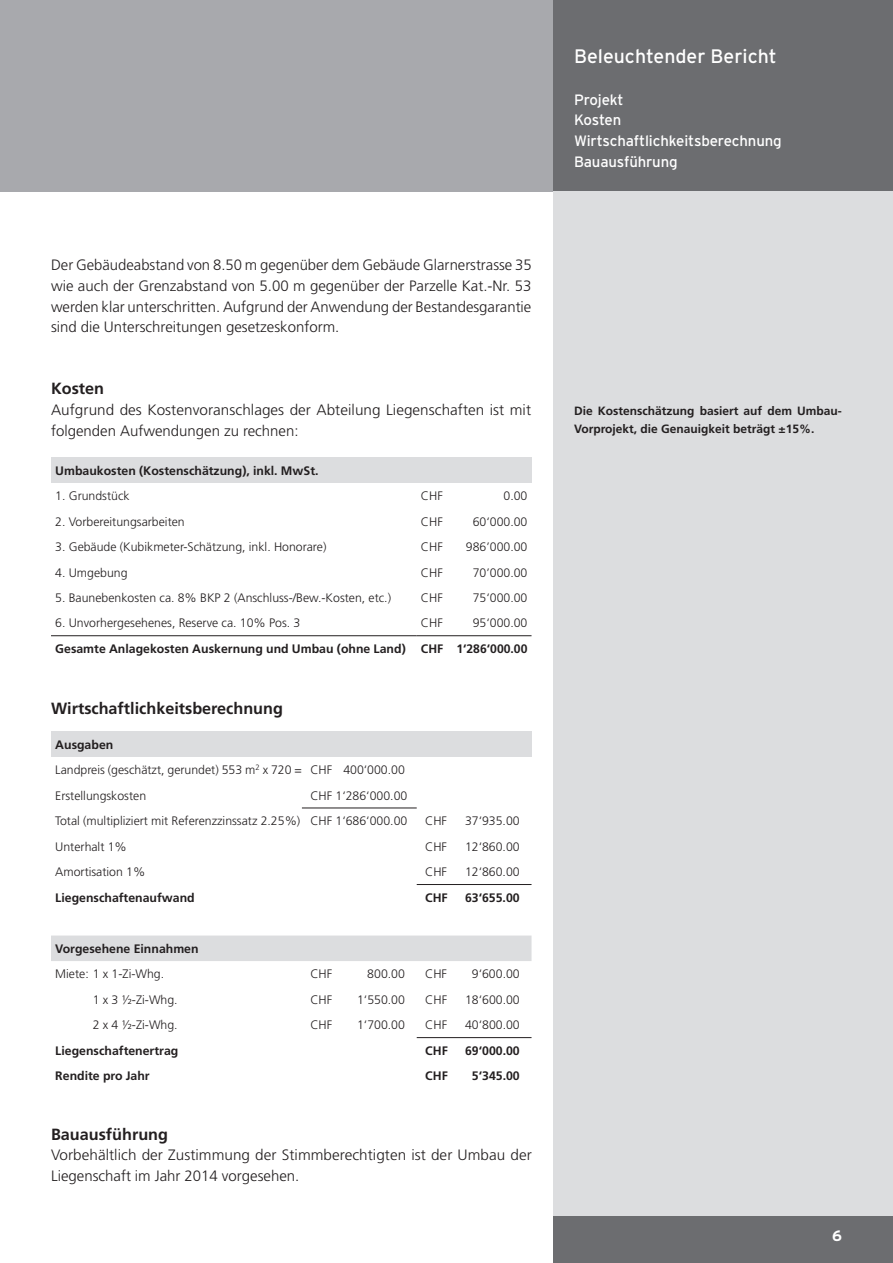
<style>
.page{position:relative;width:893px;height:1263px;background:#fff}
.page>*{position:absolute;margin:0;border:0;box-sizing:border-box;transform-origin:0 0}
.t1{font:19.5px "Interstate";color:#fff}
.t2{font:700 16.2px "Frutiger";color:#231f20}
.t3{font:300 15px/20.7px "Frutiger";letter-spacing:.005em;color:#231f20}
.t4{font:15px/20.7px "Interstate";letter-spacing:-.01em;color:#fff}
.t5{font:700 15px "Interstate";color:#fff}
.t6{font:300 12.3px/25.5px "Frutiger";color:#231f20}
.t7{font:700 12.3px "Frutiger";color:#231f20}
.t8{font:700 12px/18px "Frutiger";color:#231f20}
.s1{font-weight:700}
</style>
<div class="page">
<div style="left:553px;top:0;width:340px;height:191px;background:#6c6d70"></div>
<div style="left:553px;top:191px;width:340px;height:1072px;background:#dcdddf"></div>
<div style="left:553px;top:1216px;width:340px;height:47px;background:#6c6d70"></div>
<div style="left:0;top:0;width:553px;height:191px;background:#a8a9ad"></div>
<div style="left:51px;top:731px;width:480px;height:26px;background:#dcdddf"></div>
<div style="left:51px;top:935px;width:480px;height:26px;background:#dcdddf"></div>
<hr style="left:302px;top:808px;width:115px;height:1px;background:#231f20">
<hr style="left:417px;top:884px;width:114px;height:1px;background:#231f20">
<hr style="left:417px;top:1037px;width:114px;height:1px;background:#231f20">
<div style="left:51px;top:457px;width:480px;height:26px;background:#dcdddf"></div>
<hr style="left:51px;top:635px;width:366px;height:1px;background:#231f20">
<hr style="left:417px;top:635px;width:114px;height:1px;background:#231f20">
<p class="t3" style="left:51px;top:255px;width:482px;text-align:justify">Der Gebäudeabstand von 8.50 m gegenüber dem Gebäude Glarnerstrasse 35 wie auch der Grenzabstand von 5.00 m gegenüber der Parzelle Kat.-Nr. 53 werden klar unterschritten. Aufgrund der Anwendung der Bestandesgarantie sind die Unterschreitungen gesetzeskonform.</p>
<h2 class="t2" style="left:51px;top:379px;width:55px">Kosten</h2>
<p class="t3" style="left:51px;top:400px;width:482px">Aufgrund des Kostenvoranschlages der Abteilung Liegenschaften ist mit folgenden Aufwendungen zu rechnen:</p>
<p class="t7" style="left:55px;top:463px;width:265px">Umbaukosten (Kostenschätzung), inkl. MwSt.</p>
<p class="t6" style="left:55px;top:483px;width:76px">1. Grundstück</p>
<p class="t6" style="left:421px;top:483px;width:23px">CHF</p>
<p class="t6" style="left:504px;top:483px;width:25px">0.00</p>
<p class="t6" style="left:55px;top:509px;width:131px">2. Vorbereitungsarbeiten</p>
<p class="t6" style="left:421px;top:509px;width:23px">CHF</p>
<p class="t6" style="left:473px;top:509px;width:56px">60‘000.00</p>
<p class="t6" style="left:55px;top:534px;width:273px">3. Gebäude (Kubikmeter-Schätzung, inkl. Honorare)</p>
<p class="t6" style="left:421px;top:534px;width:23px">CHF</p>
<p class="t6" style="left:466px;top:534px;width:63px">986’000.00</p>
<p class="t6" style="left:55px;top:560px;width:74px">4. Umgebung</p>
<p class="t6" style="left:421px;top:560px;width:23px">CHF</p>
<p class="t6" style="left:473px;top:560px;width:56px">70’000.00</p>
<p class="t6" style="left:55px;top:585px;width:337px">5. Baunebenkosten ca. 8% BKP 2 (Anschluss-/Bew.-Kosten, etc.)</p>
<p class="t6" style="left:421px;top:585px;width:23px">CHF</p>
<p class="t6" style="left:473px;top:585px;width:56px">75‘000.00</p>
<p class="t6" style="left:55px;top:611px;width:247px">6. Unvorhergesehenes, Reserve ca. 10% Pos. 3</p>
<p class="t6" style="left:421px;top:611px;width:23px">CHF</p>
<p class="t6" style="left:473px;top:611px;width:56px">95‘000.00</p>
<p class="t7" style="left:55px;top:642px;width:474px">Gesamte Anlagekosten Auskernung und Umbau (ohne Land) CHF 1‘286‘000.00</p>
<h2 class="t2" style="left:51px;top:699px;width:233px">Wirtschaftlichkeitsberechnung</h2>
<p class="t6" style="left:55px;top:732px;width:351px"><span class="s1">Ausgaben<br></span>Landpreis (geschätzt, gerundet) 553 m<sup>2</sup> x 720 = CHF 400‘000.00<br>Erstellungskosten</p>
<p class="t6" style="left:55px;top:783px;width:354px;text-align:right">CHF 1‘286‘000.00<br>Total (multipliziert mit Referenzzinssatz 2.25%) CHF 1‘686‘000.00</p>
<p class="t6" style="left:425px;top:808px;width:23px">CHF</p>
<p class="t6" style="left:465px;top:808px;width:56px">37‘935.00</p>
<p class="t6" style="left:55px;top:834px;width:73px">Unterhalt 1%</p>
<p class="t6" style="left:425px;top:834px;width:23px">CHF</p>
<p class="t6" style="left:465px;top:834px;width:56px">12‘860.00</p>
<p class="t6" style="left:55px;top:859px;width:92px">Amortisation 1%</p>
<p class="t6" style="left:425px;top:859px;width:23px">CHF</p>
<p class="t6" style="left:465px;top:859px;width:56px">12‘860.00</p>
<p class="t7" style="left:55px;top:890px;width:141px">Liegenschaftenaufwand</p>
<p class="t7" style="left:425px;top:890px;width:24px">CHF</p>
<p class="t7" style="left:465px;top:890px;width:56px">63‘655.00</p>
<p class="t7" style="left:55px;top:941px;width:145px">Vorgesehene Einnahmen</p>
<p class="t6" style="left:55px;top:961px;width:110px">Miete: 1 x 1-Zi-Whg.</p>
<p class="t6" style="left:310px;top:961px;width:23px">CHF</p>
<p class="t6" style="left:367px;top:961px;width:39px">800.00</p>
<p class="t6" style="left:425px;top:961px;width:23px">CHF</p>
<p class="t6" style="left:472px;top:961px;width:49px">9‘600.00</p>
<p class="t6" style="left:93px;top:987px;width:86px">1 x 3 ½-Zi-Whg.</p>
<p class="t6" style="left:310px;top:987px;width:23px">CHF</p>
<p class="t6" style="left:357px;top:987px;width:49px">1‘550.00</p>
<p class="t6" style="left:425px;top:987px;width:23px">CHF</p>
<p class="t6" style="left:465px;top:987px;width:56px">18‘600.00</p>
<p class="t6" style="left:93px;top:1013px;width:86px">2 x 4 ½-Zi-Whg.</p>
<p class="t6" style="left:310px;top:1013px;width:23px">CHF</p>
<p class="t6" style="left:357px;top:1013px;width:49px">1‘700.00</p>
<p class="t6" style="left:425px;top:1012px;width:23px">CHF</p>
<p class="t6" style="left:465px;top:1012px;width:56px">40‘800.00</p>
<p class="t7" style="left:55px;top:1043px;width:125px">Liegenschaftenertrag</p>
<p class="t7" style="left:425px;top:1043px;width:24px">CHF</p>
<p class="t7" style="left:465px;top:1043px;width:56px">69‘000.00</p>
<p class="t7" style="left:55px;top:1069px;width:96px">Rendite pro Jahr</p>
<p class="t7" style="left:425px;top:1069px;width:24px">CHF</p>
<p class="t7" style="left:472px;top:1069px;width:49px">5‘345.00</p>
<h2 class="t2" style="left:51px;top:1124px;width:118px">Bauausführung</h2>
<p class="t3" style="left:51px;top:1145px;width:482px">Vorbehältlich der Zustimmung der Stimmberechtigten ist der Umbau der<br>Liegenschaft im Jahr 2014 vorgesehen.</p>
<h1 class="t1" style="left:574px;top:45px;width:204px">Beleuchtender Bericht</h1>
<p class="t4" style="left:574px;top:89px;width:209px">Projekt<br>Kosten<br>Wirtschaftlichkeitsberechnung<br>Bauausführung</p>
<p class="t8" style="left:574px;top:402px;width:269px">Die Kostenschätzung basiert auf dem Umbau-<br>Vorprojekt, die Genauigkeit beträgt ±15%.</p>
<p class="t5" style="left:832px;top:1227px;width:11px">6</p>
</div>
